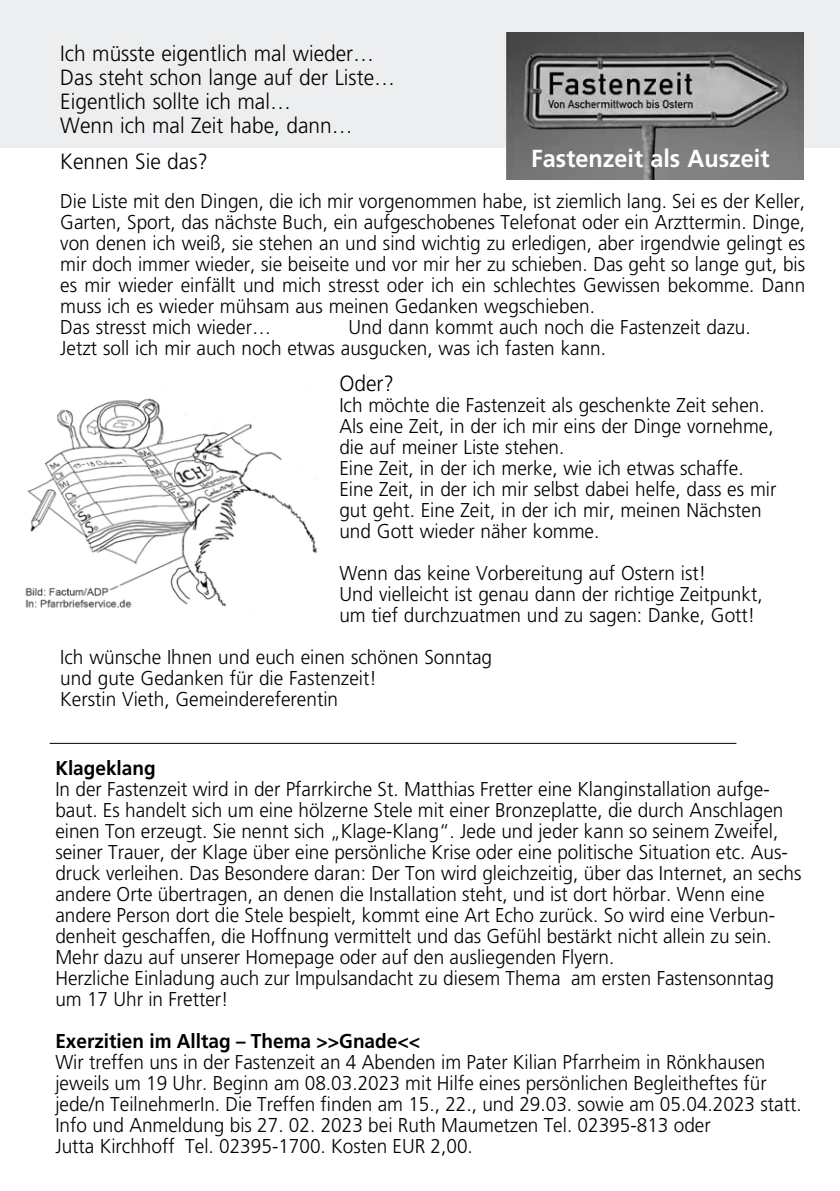
<style>
.page{position:relative;width:840px;height:1191px;background:#fff}
.page>*{position:absolute;margin:0;border:0;box-sizing:border-box;transform-origin:0 0}
.t1{font:700 24.6px "Frutiger";color:#fff;scale:.95 1}
.t2{font:300 22px/24px "Frutiger";color:#000;scale:.95 1}
.t3{font:300 20px/21px "Frutiger";color:#000;scale:.95 1}
.t4{font:700 20px "Frutiger";color:#000;scale:.95 1}
</style>
<div class="page">
<div style="left:0;top:0;width:839px;height:148px;background:#edeeef"></div>
<img style="left:506px;top:32px;width:297px;height:147px">
<hr style="left:50px;top:743px;width:686px;height:1px;background:#000">
<img style="left:25px;top:398px;width:292px;height:210px">
<p class="t2" style="left:60px;top:41px;width:354px">Ich müsste eigentlich mal wieder…<br>Das steht schon lange auf der Liste…<br>Eigentlich sollte ich mal…<br>Wenn ich mal Zeit habe, dann…</p>
<p class="t2" style="left:60px;top:149px;width:157px">Kennen Sie das?</p>
<p class="t3" style="left:60px;top:190px;width:785px">Die Liste mit den Dingen, die ich mir vorgenommen habe, ist ziemlich lang. Sei es der Keller, Garten, Sport, das nächste Buch, ein aufgeschobenes Telefonat oder ein Arzttermin. Dinge, von denen ich weiß, sie stehen an und sind wichtig zu erledigen, aber irgendwie gelingt es mir doch immer wieder, sie beiseite und vor mir her zu schieben. Das geht so lange gut, bis es mir wieder einfällt und mich stresst oder ich ein schlechtes Gewissen bekomme. Dann muss ich es wieder mühsam aus meinen Gedanken wegschieben.<br>Das stresst mich wieder…</p>
<p class="t1" style="left:531px;top:144px;width:252px">Fastenzeit als Auszeit</p>
<p class="t3" style="left:60px;top:316px;width:728px;text-indent:288px">Und dann kommt auch noch die Fastenzeit dazu.<br>Jetzt soll ich mir auch noch etwas ausgucken, was ich fasten kann.</p>
<p class="t2" style="left:339px;top:371px;width:59px">Oder?</p>
<p class="t3" style="left:339px;top:394px;width:461px">Ich möchte die Fastenzeit als geschenkte Zeit sehen.<br>Als eine Zeit, in der ich mir eins der Dinge vornehme, die auf meiner Liste stehen.<br>Eine Zeit, in der ich merke, wie ich etwas schaffe.<br>Eine Zeit, in der ich mir selbst dabei helfe, dass es mir gut geht. Eine Zeit, in der ich mir, meinen Nächsten und Gott wieder näher komme.</p>
<p class="t3" style="left:339px;top:562px;width:447px">Wenn das keine Vorbereitung auf Ostern ist!<br>Und vielleicht ist genau dann der richtige Zeitpunkt, um tief durchzuatmen und zu sagen: Danke, Gott!</p>
<p class="t3" style="left:60px;top:646px;width:456px">Ich wünsche Ihnen und euch einen schönen Sonntag und gute Gedanken für die Fastenzeit!<br>Kerstin Vieth, Gemeindereferentin</p>
<p class="t4" style="left:55px;top:756px;width:107px">Klageklang</p>
<p class="t3" style="left:55px;top:778px;width:786px">In der Fastenzeit wird in der Pfarrkirche St. Matthias Fretter eine Klanginstallation aufge&shy;baut. Es handelt sich um eine hölzerne Stele mit einer Bronzeplatte, die durch Anschlagen einen Ton erzeugt. Sie nennt sich „Klage-Klang“. Jede und jeder kann so seinem Zweifel, seiner Trauer, der Klage über eine persönliche Krise oder eine politische Situation etc. Aus&shy;druck verleihen. Das Besondere daran: Der Ton wird gleichzeitig, über das Internet, an sechs andere Orte übertragen, an denen die Installation steht, und ist dort hörbar. Wenn eine andere Person dort die Stele bespielt, kommt eine Art Echo zurück. So wird eine Verbun&shy;denheit geschaffen, die Hoffnung vermittelt und das Gefühl bestärkt nicht allein zu sein.<br>Mehr dazu auf unserer Homepage oder auf den ausliegenden Flyern.<br>Herzliche Einladung auch zur Impulsandacht zu diesem Thema am ersten Fastensonntag um 17 Uhr in Fretter!</p>
<p class="t4" style="left:55px;top:1029px;width:385px">Exerzitien im Alltag – Thema &gt;&gt;Gnade&lt;&lt;</p>
<p class="t3" style="left:55px;top:1051px;width:786px">Wir treffen uns in der Fastenzeit an 4 Abenden im Pater Kilian Pfarrheim in Rönkhausen jeweils um 19 Uhr. Beginn am 08.03.2023 mit Hilfe eines persönlichen Begleitheftes für jede/n TeilnehmerIn. Die Treffen finden am 15., 22., und 29.03. sowie am 05.04.2023 statt.<br>Info und Anmeldung bis 27. 02. 2023 bei Ruth Maumetzen Tel. 02395-813 oder<br>Jutta Kirchhoff Tel. 02395-1700. Kosten EUR 2,00.</p>
</div>
